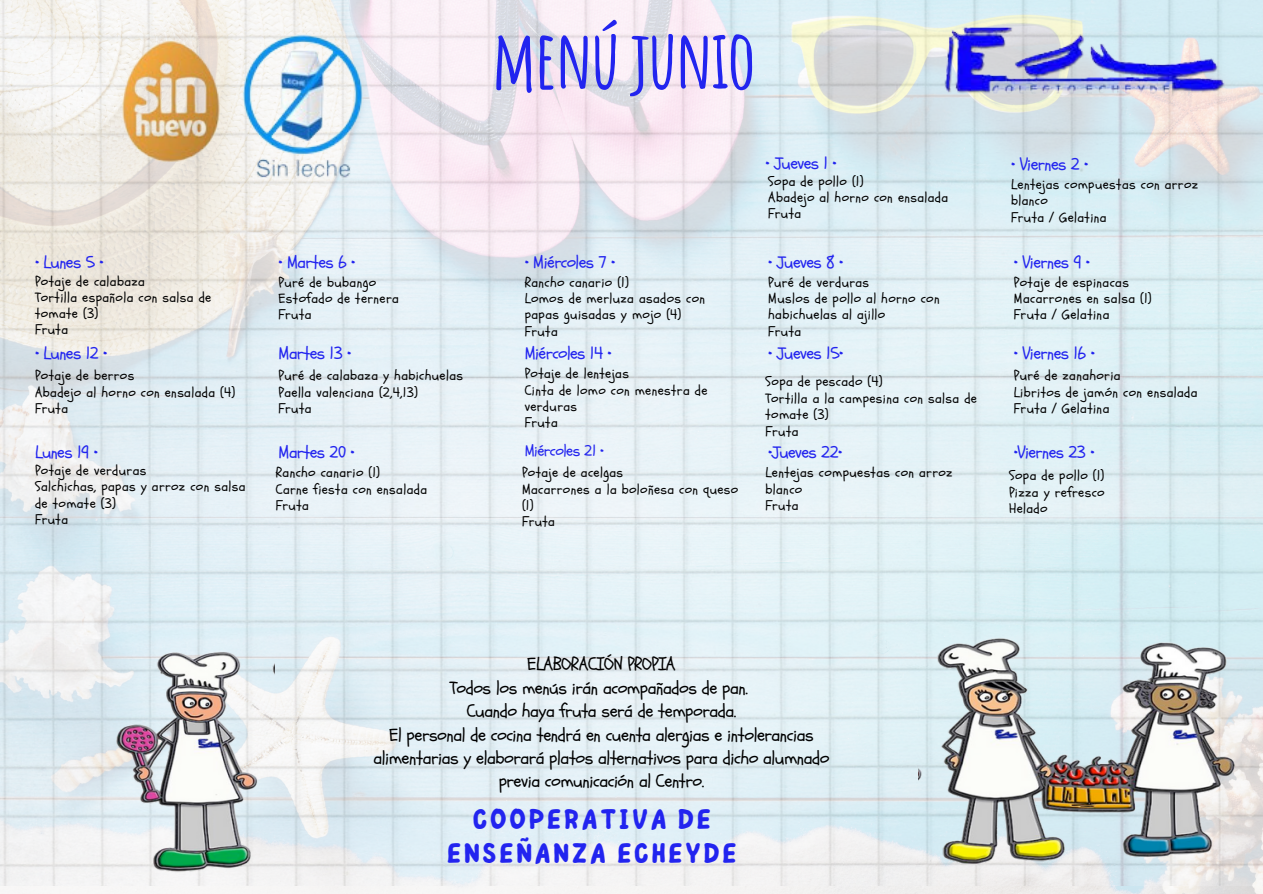
<style>
.page{position:relative;width:1263px;height:894px;background:#fff}
.page>*{position:absolute;margin:0;border:0;box-sizing:border-box;transform-origin:0 0}
.t1{font:700 80.7px "Amatic SC";letter-spacing:-.03em;color:#2224ef}
.t2{font:700 28.35px/33.6px "Childos Arabic";letter-spacing:.08em;color:#2224ef;text-align:center}
.t3{font:18.15px/23.4px "Schoolbell";letter-spacing:-.025em;color:#000;text-align:center}
.t4{font:17.4px "Schoolbell";letter-spacing:-.03em;color:#2224ef}
.t5{font:15.9px "Schoolbell";letter-spacing:-.03em;color:#2224ef}
.t6{font:13.8px/16.4px "Schoolbell";letter-spacing:.03em;color:#000}
</style>
<div class="page">
<img style="left:0;top:0;width:1263px;height:885px">
<img style="left:918px;top:606px;width:329px;height:282px">
<img style="left:108px;top:618px;width:167px;height:260px">
<img style="left:883px;top:0;width:380px;height:181px">
<img style="left:104px;top:28px;width:129px;height:155px">
<img style="left:224px;top:29px;width:158px;height:157px">
<p class="t4" style="left:35px;top:250px;width:70px">• Lunes 5 •</p>
<p class="t6" style="left:35px;top:274px;width:111px">Potaje de calabaza</p>
<p class="t6" style="left:35px;top:290px;width:178px;line-height:15.8px">Tortilla española con salsa de tomate (3)</p>
<p class="t6" style="left:35px;top:321px;width:34px">Fruta</p>
<p class="t4" style="left:35px;top:341px;width:74px">• Lunes 12 •</p>
<p class="t6" style="left:35px;top:367px;width:101px">Potaje de berros</p>
<p class="t6" style="left:35px;top:384px;width:202px">Abadejo al horno con ensalada (4)</p>
<p class="t6" style="left:35px;top:400px;width:34px">Fruta</p>
<p class="t4" style="left:35px;top:440px;width:65px">Lunes 19 •</p>
<p class="t6" style="left:35px;top:462px;width:113px">Potaje de verduras</p>
<p class="t6" style="left:35px;top:478px;width:212px">Salchichas, papas y arroz con salsa de tomate (3)</p>
<p class="t6" style="left:35px;top:511px;width:34px">Fruta</p>
<p class="t4" style="left:278px;top:250px;width:78px">• Martes 6 •</p>
<p class="t6" style="left:278px;top:274px;width:99px">Puré de bubango</p>
<p class="t6" style="left:278px;top:290px;width:122px">Estofado de ternera</p>
<p class="t6" style="left:278px;top:307px;width:34px">Fruta</p>
<p class="t4" style="left:278px;top:341px;width:74px">Martes 13 •</p>
<p class="t6" style="left:278px;top:367px;width:186px">Puré de calabaza y habichuelas</p>
<p class="t6" style="left:278px;top:384px;width:141px">Paella valenciana (2,4,13)</p>
<p class="t6" style="left:278px;top:400px;width:34px">Fruta</p>
<p class="t4" style="left:278px;top:440px;width:78px">Martes 20 •</p>
<p class="t6" style="left:276px;top:464px;width:106px">Rancho canario (1)</p>
<p class="t6" style="left:276px;top:481px;width:153px">Carne fiesta con ensalada</p>
<p class="t6" style="left:276px;top:497px;width:34px">Fruta</p>
<p class="t1" style="left:492px;top:7px;width:266px">MENÚJUNIO</p>
<p class="t4" style="left:525px;top:250px;width:92px">• Miércoles 7 •</p>
<p class="t6" style="left:525px;top:274px;width:106px">Rancho canario (1)</p>
<p class="t6" style="left:525px;top:290px;width:182px">Lomos de merluza asados con papas guisadas y mojo (4)</p>
<p class="t6" style="left:525px;top:323px;width:34px">Fruta</p>
<p class="t4" style="left:525px;top:341px;width:89px">Miércoles 14 •</p>
<p class="t6" style="left:525px;top:365px;width:106px">Potaje de lentejas</p>
<p class="t6" style="left:525px;top:382px;width:184px">Cinta de lomo con menestra de verduras</p>
<p class="t6" style="left:525px;top:415px;width:34px">Fruta</p>
<p class="t5" style="left:525px;top:440px;width:81px">Miércoles 21 •</p>
<p class="t6" style="left:522px;top:464px;width:103px">Potaje de acelgas</p>
<p class="t6" style="left:522px;top:481px;width:218px">Macarrones a la boloñesa con queso (1)</p>
<p class="t6" style="left:522px;top:513px;width:34px">Fruta</p>
<p class="t4" style="left:765px;top:151px;width:73px">• Jueves 1 •</p>
<p class="t6" style="left:768px;top:173px;width:97px">Sopa de pollo (1)</p>
<p class="t6" style="left:768px;top:189px;width:182px">Abadejo al horno con ensalada</p>
<p class="t6" style="left:768px;top:206px;width:34px">Fruta</p>
<p class="t4" style="left:768px;top:250px;width:77px">• Jueves 8 •</p>
<p class="t6" style="left:768px;top:274px;width:102px">Puré de verduras</p>
<p class="t6" style="left:768px;top:290px;width:173px">Muslos de pollo al horno con habichuelas al ajillo</p>
<p class="t6" style="left:768px;top:323px;width:34px">Fruta</p>
<p class="t4" style="left:768px;top:341px;width:77px">• Jueves 15•</p>
<p class="t6" style="left:765px;top:374px;width:119px">Sopa de pescado (4)</p>
<p class="t6" style="left:765px;top:390px;width:213px">Tortilla a la campesina con salsa de tomate (3)</p>
<p class="t6" style="left:765px;top:423px;width:34px">Fruta</p>
<p class="t4" style="left:768px;top:440px;width:76px">•Jueves 22•</p>
<p class="t6" style="left:765px;top:464px;width:188px">Lentejas compuestas con arroz blanco</p>
<p class="t6" style="left:765px;top:497px;width:34px">Fruta</p>
<p class="t4" style="left:1011px;top:153px;width:79px">• Viernes 2 •</p>
<p class="t6" style="left:1011px;top:176px;width:188px">Lentejas compuestas con arroz blanco</p>
<p class="t6" style="left:1011px;top:209px;width:97px">Fruta / Gelatina</p>
<p class="t4" style="left:1014px;top:250px;width:78px">• Viernes 9 •</p>
<p class="t6" style="left:1014px;top:274px;width:117px">Potaje de espinacas</p>
<p class="t6" style="left:1014px;top:290px;width:139px">Macarrones en salsa (1)</p>
<p class="t6" style="left:1014px;top:307px;width:97px">Fruta / Gelatina</p>
<p class="t4" style="left:1014px;top:341px;width:83px">• Viernes 16 •</p>
<p class="t6" style="left:1014px;top:367px;width:108px">Puré de zanahoria</p>
<p class="t6" style="left:1014px;top:384px;width:185px">Libritos de jamón con ensalada</p>
<p class="t6" style="left:1014px;top:400px;width:97px">Fruta / Gelatina</p>
<p class="t4" style="left:1014px;top:440px;width:82px">•Viernes 23 •</p>
<p class="t6" style="left:1009px;top:467px;width:97px">Sopa de pollo (1)</p>
<p class="t6" style="left:1009px;top:484px;width:97px">Pizza y refresco</p>
<p class="t6" style="left:1009px;top:500px;width:40px">Helado</p>
<p class="t3" style="left:527px;top:653px;width:150px">ELABORACIÓN PROPIA</p>
<p class="t3" style="left:450px;top:676px;width:299px">Todos los menús irán acompañados de pan.</p>
<p class="t3" style="left:467px;top:699px;width:271px">Cuando haya fruta será de temporada.</p>
<p class="t3" style="left:373px;top:723px;width:458px">El personal de cocina tendrá en cuenta alergias e intolerancias alimentarias y elaborará platos alternativos para dicho alumnado previa comunicación al Centro.</p>
<p class="t2" style="left:447px;top:802px;width:291px">COOPERATIVA DE<br>ENSEÑANZA ECHEYDE</p>
</div>
